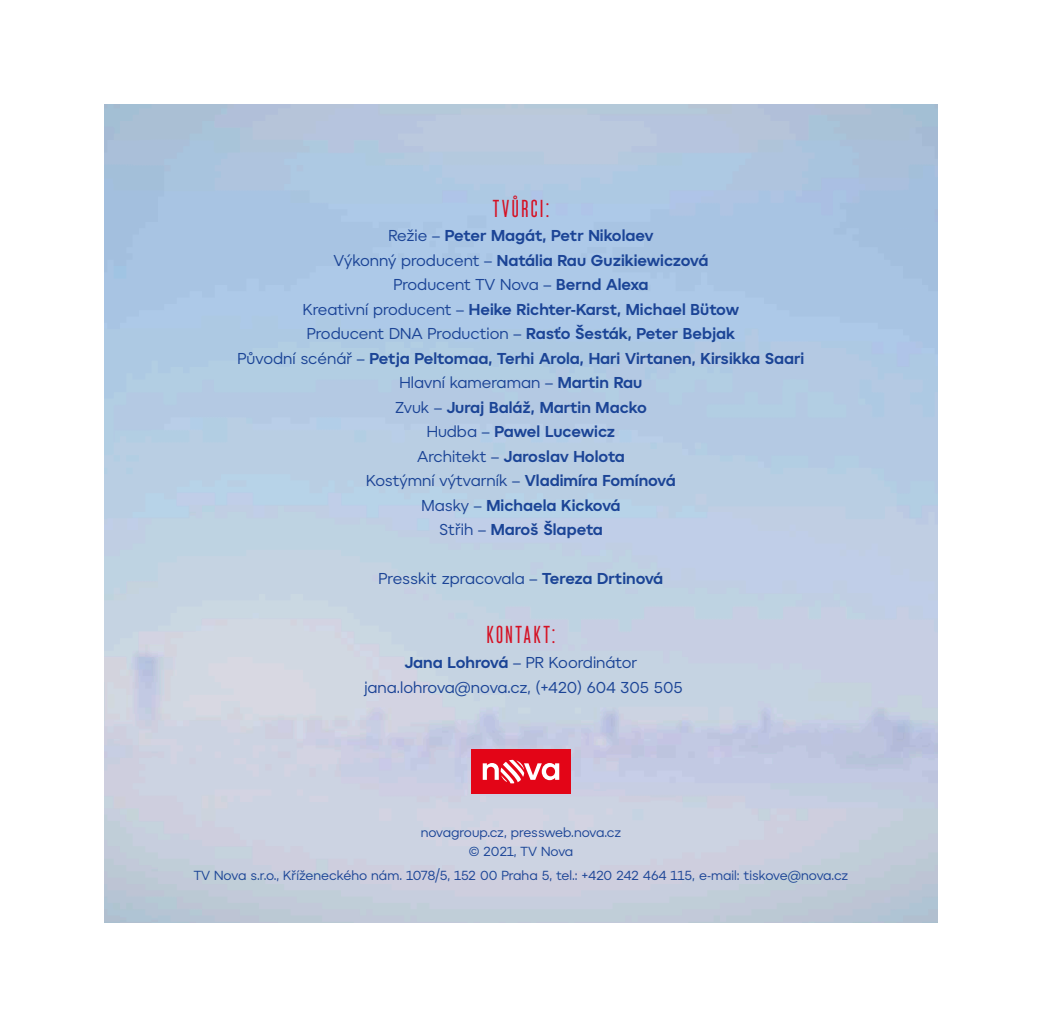
<style>
.page{position:relative;width:1042px;height:1027px;background:#fff}
.page>*{position:absolute;margin:0;border:0;box-sizing:border-box;transform-origin:0 0}
.t1{font:500 24.5px "Monopol";letter-spacing:.1em;color:#d51124}
.t2{font:700 15.75px/24.5px "Organica R";color:#1b4496;text-align:center}
.t3{font:15.75px/24.5px "Organica R";color:#1b4496;text-align:center}
.t4{font:13.12px/19.2px "Organica R";color:#1b4496;text-align:center}
.s1{font-weight:400}
.s2{font-weight:700}
</style>
<div class="page">
<div style="left:471px;top:749px;width:100px;height:45px;background:#e30517"></div>
<svg style="left:483px;top:760px;width:76px;height:23px"></svg>
<h1 class="t1" style="left:493px;top:195px;width:58px">TVŮRCI:</h1>
<p class="t2" style="left:238px;top:223px;width:568px"><span class="s1">Režie –</span> Peter Magát, Petr Nikolaev<br><span class="s1">Výkonný producent –</span> Natália Rau Guzikiewiczová<br><span class="s1">Producent TV Nova –</span> Bernd Alexa<br><span class="s1">Kreativní producent –</span> Heike Richter-Karst, Michael Bütow<br><span class="s1">Producent DNA Production –</span> Rasťo Šesták, Peter Bebjak<br><span class="s1">Původní scénář –</span> Petja Peltomaa, Terhi Arola, Hari Virtanen, Kirsikka Saari <span class="s1">Hlavní kameraman –</span> Martin Rau<br><span class="s1">Zvuk –</span> Juraj Baláž, Martin Macko<br><span class="s1">Hudba –</span> Pawel Lucewicz<br><span class="s1">Architekt –</span> Jaroslav Holota<br><span class="s1">Kostýmní výtvarník –</span> Vladimíra Fomínová<br><span class="s1">Masky –</span> Michaela Kicková<br><span class="s1">Střih –</span> Maroš Šlapeta</p>
<p class="t3" style="left:379px;top:566px;width:286px">Presskit zpracovala – <span class="s2">Tereza Drtinová</span></p>
<h1 class="t1" style="left:487px;top:622px;width:70px">KONTAKT:</h1>
<p class="t3" style="left:364px;top:650px;width:320px"><span class="s2">Jana Lohrová</span> – PR Koordinátor jana.lohrova@nova.cz, (+420) 604 305 505</p>
<p class="t4" style="left:421px;top:822px;width:202px">novagroup.cz, pressweb.nova.cz © 2021, TV Nova</p>
<p class="t4" style="left:194px;top:865px;width:656px">TV Nova s.r.o., Kříženeckého nám. 1078/5, 152 00 Praha 5, tel.: +420 242 464 115, e-mail: tiskove@nova.cz</p>
</div>
